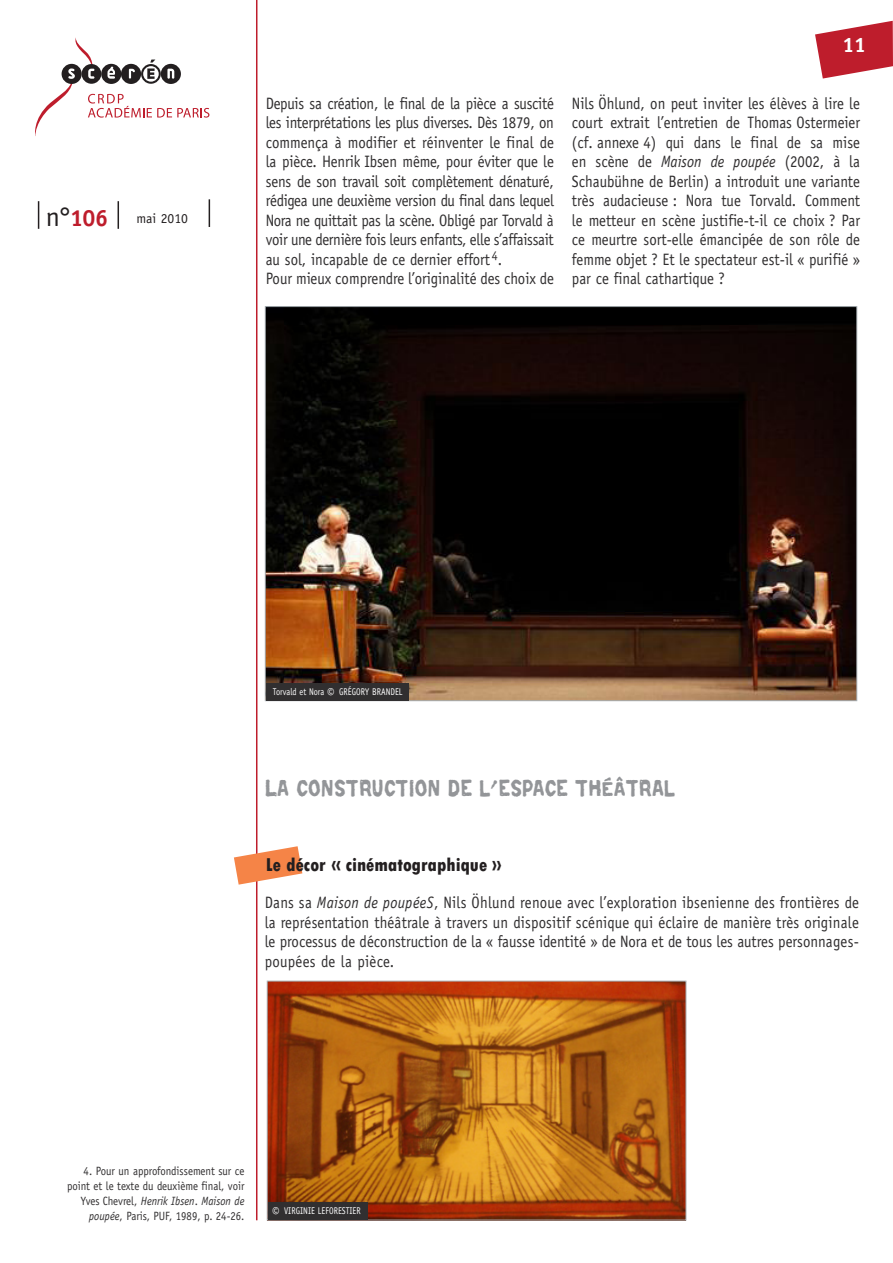
<style>
.page{position:relative;width:893px;height:1263px;background:#fff}
.page>*{position:absolute;margin:0;border:0;box-sizing:border-box;transform-origin:0 0}
.t1{font:21px "Repent";letter-spacing:.025em;color:#939598;scale:.8 1}
.t2{font:700 21px "Officina Sans";color:#fff}
.t3{font:800 condensed 19.5px "Tw Cen";color:#231f20}
.t4{font:16.5px/19.5px "Officina Sans";letter-spacing:-.02em;color:#312f30;text-align:justify;scale:.9 1}
.t5{font:13.65px "Officina Sans Std";color:#231f20}
.t6{font:12px/15px "Officina Sans";color:#312f30;text-align:right;scale:.9 1}
.t7{font:9.75px "Officina Sans";letter-spacing:.005em;color:#fff;scale:.85 1}
.s1{font-size:27.3px}
.s2{font-weight:700;font-size:23.4px;color:#be1d2c}
.s3{font-style:italic}
.s4{font-weight:700;font-size:15.75px}
</style>
<div class="page">
<svg style="left:815px;top:21px;width:78px;height:58px"></svg>
<hr style="left:256px;top:0;width:1px;height:1220px;background:#be1d2c">
<svg style="left:35px;top:37px;width:174px;height:99px"></svg>
<svg style="left:209px;top:199px;width:1px;height:28px"></svg>
<svg style="left:38px;top:201px;width:1px;height:28px"></svg>
<svg style="left:118px;top:201px;width:1px;height:28px"></svg>
<img style="left:267px;top:308px;width:588px;height:391px">
<div style="left:266px;top:683px;width:142px;height:17px;background:#312f30"></div>
<svg style="left:234px;top:846px;width:68px;height:39px"></svg>
<img style="left:269px;top:983px;width:415px;height:235px">
<div style="left:268px;top:1202px;width:99px;height:17px;background:#312f30"></div>
<p class="t5" style="left:46px;top:210px;width:144px"><span class="s1">n°</span> <span class="s2">106</span> mai 2010</p>
<p class="t2" style="left:843px;top:32px;width:25px">11</p>
<p class="t4" style="left:266px;top:93px;width:322px;text-align:left">Depuis sa création, le final de la pièce a suscité les interprétations les plus diverses. Dès 1879, on commença à modifier et réinventer le final de la pièce. Henrik Ibsen même, pour éviter que le sens de son travail soit complètement dénaturé, rédigea une deuxième version du final dans lequel Nora ne quittait pas la scène. Obligé par Torvald à voir une dernière fois leurs enfants, elle s’affaissait au sol, incapable de ce dernier effort <sup>4</sup>.<br>Pour mieux comprendre l’originalité des choix de</p>
<p class="t4" style="left:572px;top:93px;width:322px">Nils Öhlund, on peut inviter les élèves à lire le court extrait l’entretien de Thomas Ostermeier (cf. annexe 4) qui dans le final de sa mise en scène de <span class="s3">Maison de poupée</span> (2002, à la Schaubühne de Berlin) a introduit une variante très audacieuse : Nora tue Torvald. Comment le metteur en scène justifie-t-il ce choix ? Par ce meurtre sort-elle émancipée de son rôle de femme objet ? Et le spectateur est-il « purifié » par ce final cathartique ?</p>
<p class="t7" style="left:273px;top:686px;width:123px">Torvald et Nora <span class="s4">©</span> gr égory brandel</p>
<p class="t1" style="left:266px;top:776px;width:513px">LA CONSTRUCTION DE L’ESPACE THÉÅTRAL</p>
<p class="t3" style="left:266px;top:853px;width:238px">Le décor « cinématographique »</p>
<p class="t4" style="left:265px;top:893px;width:662px">Dans sa <span class="s3">Maison de poupéeS</span>, Nils Öhlund renoue avec l’exploration ibsenienne des frontières de la représentation théâtrale à travers un dispositif scénique qui éclaire de manière très originale le processus de déconstruction de la « fausse identité » de Nora et de tous les autres personnages&shy;poupées de la pièce.</p>
<p class="t6" style="left:67px;top:1164px;width:199px">4. Pour un approfondissement sur ce point et le texte du deuxième final, voir Yves Chevrel, <span class="s3">Henrik Ibsen</span>. <span class="s3">Maison de poupée</span>, Paris, PUF, 1989, p. 24-26.</p>
<p class="t7" style="left:272px;top:1205px;width:106px"><span class="s4">©</span> VIRGINIE LEFORESTIER</p>
</div>
